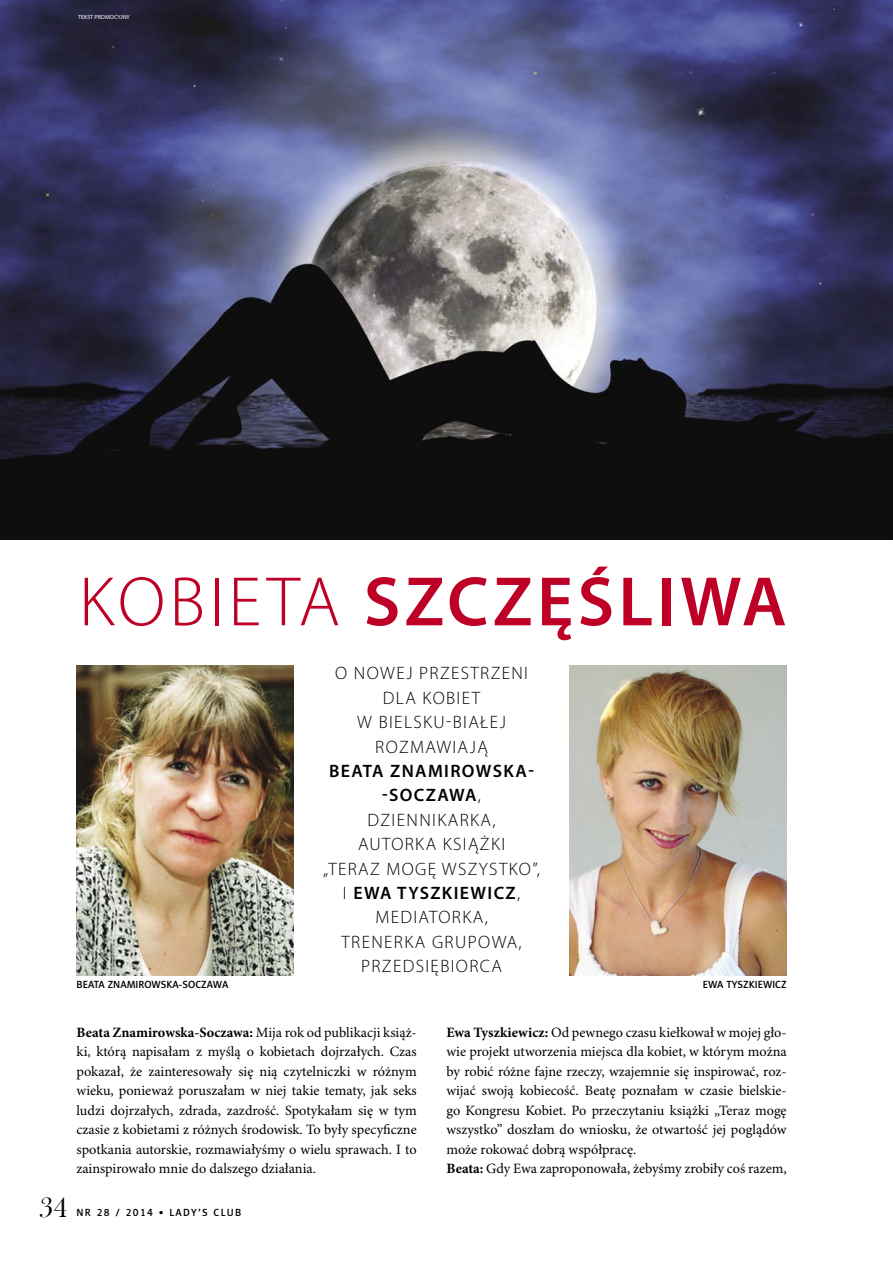
<style>
.page{position:relative;width:893px;height:1263px;background:#fff}
.page>*{position:absolute;margin:0;border:0;box-sizing:border-box;transform-origin:0 0}
._03_-_podtytulik_zapasowy{font:600 70.5px "Myriad Pro";letter-spacing:.06em;color:#be0027}
.t1{font:28.5px "Bulmer EU";color:#000}
._04_-_zajawka{font:300 18px/24.5px "Myriad Pro";letter-spacing:.075em;color:#000;text-align:center}
._01_-_tekstowy{font:14.25px/19.5px "Minion Pro";color:#000;text-align:justify}
._06_-_podpis_zdjecie{font:10.5px "Naomi Sans EFN Medium";color:#000}
._06_-_podpis_zdjecie-2{font:10.5px "Naomi Sans EFN Medium";letter-spacing:.13em;color:#000}
._01_-_tekstowy-2{font:6px "Myriad Pro";color:#fff}
.s1{font-weight:300}
.s2{font-weight:600}
.s3{font-weight:700}
</style>
<div class="page">
<img style="left:77px;top:666px;width:216px;height:310px">
<img style="left:570px;top:666px;width:216px;height:310px">
<img style="left:0;top:0;width:893px;height:540px">
<p class="_01_-_tekstowy-2" style="left:78px;top:14px;width:53px">TEKST PROMOCYJNY</p>
<p class="_03_-_podtytulik_zapasowy" style="left:79px;top:563px;width:709px"><span class="s1">KOBIETA</span> SZCZĘŚLIWA</p>
<p class="_04_-_zajawka" style="left:323px;top:661px;width:218px">O NOWEJ PRZESTRZENI<br>DLA KOBIET<br>W BIELSKU-BIAŁEJ<br>ROZMAWIAJĄ<br><span class="s2">BEATA ZNAMIROWSKA--SOCZAWA</span>,<br>DZIENNIKARKA,<br>AUTORKA KSIĄŻKI<br>„TERAZ MOGĘ WSZYSTKO”,<br>I <span class="s2">EWA TYSZKIEWICZ</span>,<br>MEDIATORKA,<br>TRENERKA GRUPOWA,<br>PRZEDSIĘBIORCA</p>
<p class="_06_-_podpis_zdjecie" style="left:77px;top:978px;width:153px">BEATA ZNAMIROWSKA-SOCZAWA</p>
<p class="_06_-_podpis_zdjecie" style="left:703px;top:978px;width:85px">EWA TYSZKIEWICZ</p>
<p class="t1" style="left:40px;top:1189px;width:30px">34</p>
<p class="_01_-_tekstowy" style="left:77px;top:1023px;width:342px"><span class="s3">Beata Znamirowska-Soczawa:</span> Mija rok od publikacji książ&shy;ki, którą napisałam z myślą o kobietach dojrzałych. Czas pokazał, że zainteresowały się nią czytelniczki w różnym wieku, ponieważ poruszałam w niej takie tematy, jak seks ludzi dojrzałych, zdrada, zazdrość. Spotykałam się w tym czasie z kobietami z różnych środowisk. To były specyficzne spotkania autorskie, rozmawiałyśmy o wielu sprawach. I to zainspirowało mnie do dalszego działania.</p>
<p class="_06_-_podpis_zdjecie-2" style="left:77px;top:1206px;width:166px">NR 28 / 2014 • LADY’S CLUB</p>
<p class="_01_-_tekstowy" style="left:446px;top:1023px;width:342px"><span class="s3">Ewa Tyszkiewicz:</span> Od pewnego czasu kiełkował w mojej gło&shy;wie projekt utworzenia miejsca dla kobiet, w którym można by robić różne fajne rzeczy, wzajemnie się inspirować, roz&shy;wijać swoją kobiecość. Beatę poznałam w czasie bielskie&shy;go Kongresu Kobiet. Po przeczytaniu książki „Teraz mogę wszystko” doszłam do wniosku, że otwartość jej poglądów może rokować dobrą współpracę.</p>
<p class="_01_-_tekstowy" style="left:446px;top:1159px;width:342px"><span class="s3">Beata:</span> Gdy Ewa zaproponowała, żebyśmy zrobiły coś razem,</p>
</div>
